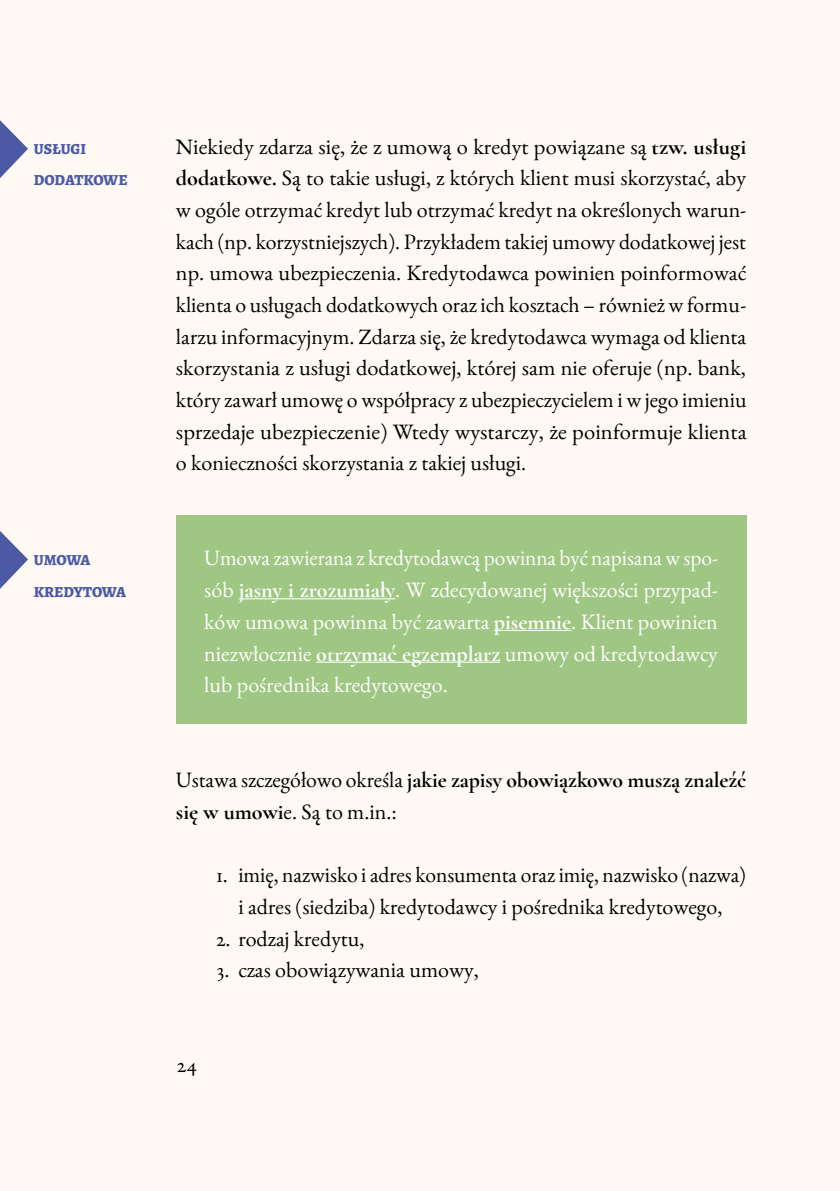
<style>
.page{position:relative;width:840px;height:1191px;background:#fff}
.page>*{position:absolute;margin:0;border:0;box-sizing:border-box;transform-origin:0 0}
.t1{font:22px/31.6px "EB Garamond";color:#000;text-align:justify}
.t2{font:22px/31.6px "EB Garamond";color:#fff;text-align:justify}
.t3{font:700 22px "Cormorant Garamond";color:#000}
.t4{font:800 15.4px/31.6px "Alegreya";color:#4c5aa5}
.s1{font-family:"Cormorant Garamond";font-weight:700}
.s2{font-family:"EB Garamond";font-weight:400}
</style>
<div class="page">
<div style="left:0;top:0;width:839px;height:1191px;background:#fff9f4"></div>
<div style="left:176px;top:516px;width:570px;height:208px;background:#9fc783"></div>
<hr style="left:239px;top:598px;width:156px;height:1px;background:#fff">
<hr style="left:493px;top:630px;width:78px;height:1px;background:#fff">
<hr style="left:316px;top:661px;width:184px;height:1px;background:#fff">
<svg style="left:0;top:120px;width:28px;height:58px"></svg>
<svg style="left:0;top:531px;width:28px;height:58px"></svg>
<p class="t4" style="left:34px;top:133px;width:95px">USŁUGI<br>DODATKOWE</p>
<p class="t4" style="left:34px;top:544px;width:94px">UMOWA<br>KREDYTOWA</p>
<p class="t1" style="left:176px;top:130px;width:572px">Niekiedy zdarza się, że z umową o kredyt powiązane są <span class="s1">tzw. usługi dodatkowe.</span> Są to takie usługi, z których klient musi skorzystać, aby w ogóle otrzymać kredyt lub otrzymać kredyt na określonych warun&shy;kach (np. korzystniejszych). Przykładem takiej umowy dodatkowej jest np. umowa ubezpieczenia. Kredytodawca powinien poinformować klienta o usługach dodatkowych oraz ich kosztach – również w formu&shy;larzu informacyjnym. Zdarza się, że kredytodawca wymaga od klienta skorzystania z usługi dodatkowej, której sam nie oferuje (np. bank, który zawarł umowę o współpracy z ubezpieczycielem i w jego imieniu sprzedaje ubezpieczenie) Wtedy wystarczy, że poinformuje klienta o konieczności skorzystania z takiej usługi.</p>
<p class="t2" style="left:204px;top:542px;width:515px">Umowa zawierana z kredytodawcą powinna być napisana w spo&shy;sób <span class="s1">jasny i zrozumiały</span>. W zdecydowanej większości przypad&shy;ków umowa powinna być zawarta <span class="s1">pisemnie</span>. Klient powinien niezwłocznie <span class="s1">otrzymać egzemplarz</span> umowy od kredytodawcy lub pośrednika kredytowego.</p>
<p class="t3" style="left:176px;top:767px;width:571px"><span class="s2">Ustawa szczegółowo określa</span> jakie zapisy obowiązkowo muszą znaleźć</p>
<p class="t1" style="left:176px;top:795px;width:222px"><span class="s1">się w umowi</span>e. Są to m.in.:</p>
<p class="t1" style="left:216px;top:858px;width:531px;text-align:center">1. imię, nazwisko i adres konsumenta oraz imię, nazwisko (nazwa) i adres (siedziba) kredytodawcy i pośrednika kredytowego,</p>
<p class="t1" style="left:216px;top:922px;width:150px">2. rodzaj kredytu,</p>
<p class="t1" style="left:216px;top:953px;width:264px">3. czas obowiązywania umowy,</p>
<p class="t1" style="left:177px;top:1048px;width:22px">24</p>
</div>
